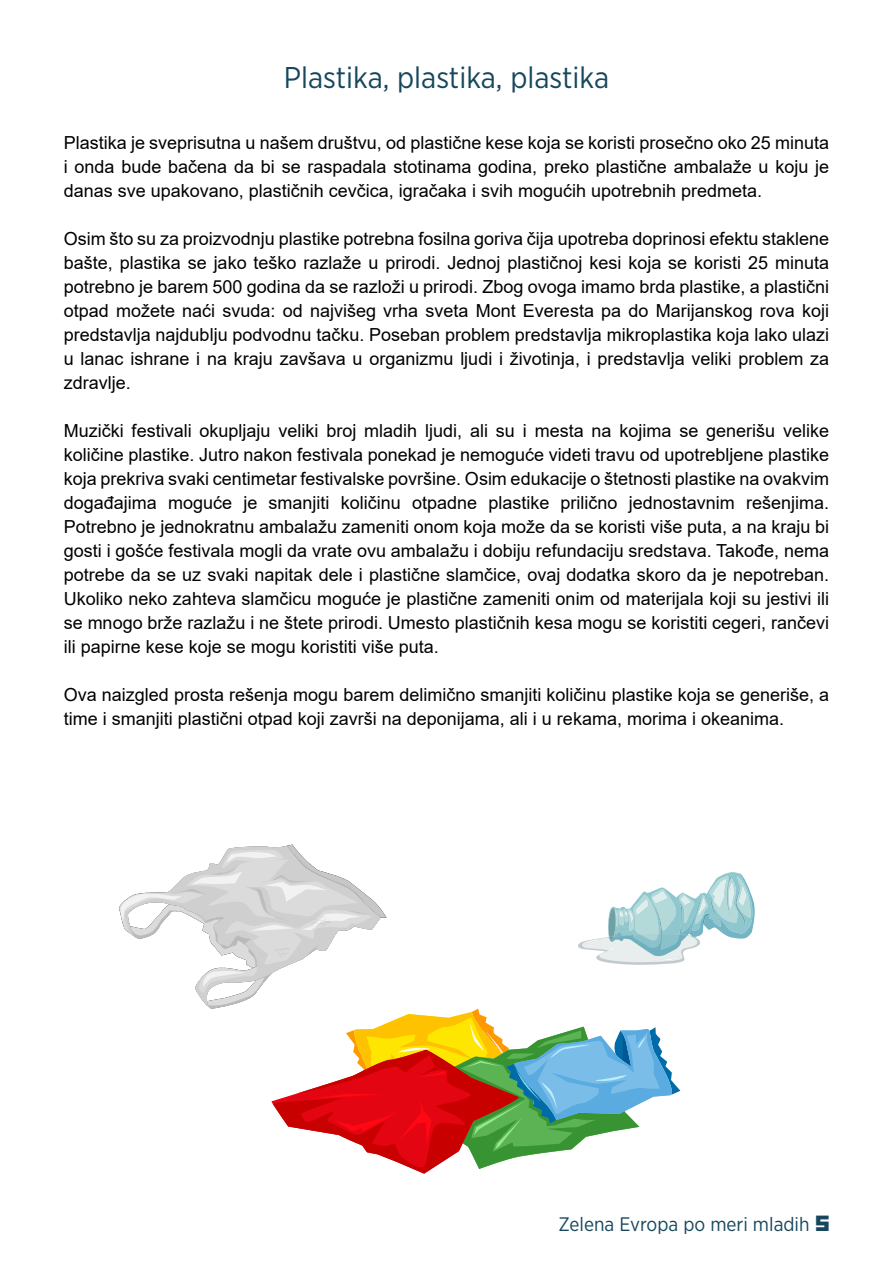
<style>
.page{position:relative;width:893px;height:1263px;background:#fff}
.page>*{position:absolute;margin:0;border:0;box-sizing:border-box;transform-origin:0 0}
.t1{font:30px "Gotham Narrow";color:#17475d}
.t2{font:19.5px "Gotham Narrow";color:#17475d}
.t3{font:18px/24px "Arial";color:#000;text-align:justify}
.s1{font-family:"OPENS";font-size:24px}
</style>
<div class="page">
<svg style="left:119px;top:844px;width:636px;height:330px"></svg>
<h1 class="t1" style="left:284px;top:59px;width:327px">Plastika, plastika, plastika</h1>
<p class="t3" style="left:64px;top:130px;width:767px">Plastika je sveprisutna u našem društvu, od plastične kese koja se koristi prosečno oko 25 minuta i onda bude bačena da bi se raspadala stotinama godina, preko plastične ambalaže u koju je danas sve upakovano, plastičnih cevčica, igračaka i svih mogućih upotrebnih predmeta.</p>
<p class="t3" style="left:64px;top:226px;width:767px">Osim što su za proizvodnju plastike potrebna fosilna goriva čija upotreba doprinosi efektu staklene bašte, plastika se jako teško razlaže u prirodi. Jednoj plastičnoj kesi koja se koristi 25 minuta potrebno je barem 500 godina da se razloži u prirodi. Zbog ovoga imamo brda plastike, a plastični otpad možete naći svuda: od najvišeg vrha sveta Mont Everesta pa do Marijanskog rova koji predstavlja najdublju podvodnu tačku. Poseban problem predstavlja mikroplastika koja lako ulazi u lanac ishrane i na kraju zavšava u organizmu ljudi i životinja, i predstavlja veliki problem za zdravlje.</p>
<p class="t3" style="left:64px;top:418px;width:767px">Muzički festivali okupljaju veliki broj mladih ljudi, ali su i mesta na kojima se generišu velike količine plastike. Jutro nakon festivala ponekad je nemoguće videti travu od upotrebljene plastike koja prekriva svaki centimetar festivalske površine. Osim edukacije o štetnosti plastike na ovakvim događajima moguće je smanjiti količinu otpadne plastike prilično jednostavnim rešenjima.<br>Potrebno je jednokratnu ambalažu zameniti onom koja može da se koristi više puta, a na kraju bi gosti i gošće festivala mogli da vrate ovu ambalažu i dobiju refundaciju sredstava. Takođe, nema potrebe da se uz svaki napitak dele i plastične slamčice, ovaj dodatka skoro da je nepotreban.<br>Ukoliko neko zahteva slamčicu moguće je plastične zameniti onim od materijala koji su jestivi ili se mnogo brže razlažu i ne štete prirodi. Umesto plastičnih kesa mogu se koristiti cegeri, rančevi ili papirne kese koje se mogu koristiti više puta.</p>
<p class="t3" style="left:64px;top:682px;width:767px">Ova naizgled prosta rešenja mogu barem delimično smanjiti količinu plastike koja se generiše, a time i smanjiti plastični otpad koji završi na deponijama, ali i u rekama, morima i okeanima.</p>
<p class="t2" style="left:559px;top:1212px;width:273px">Zelena Evropa po meri mladih <span class="s1">5</span></p>
</div>
